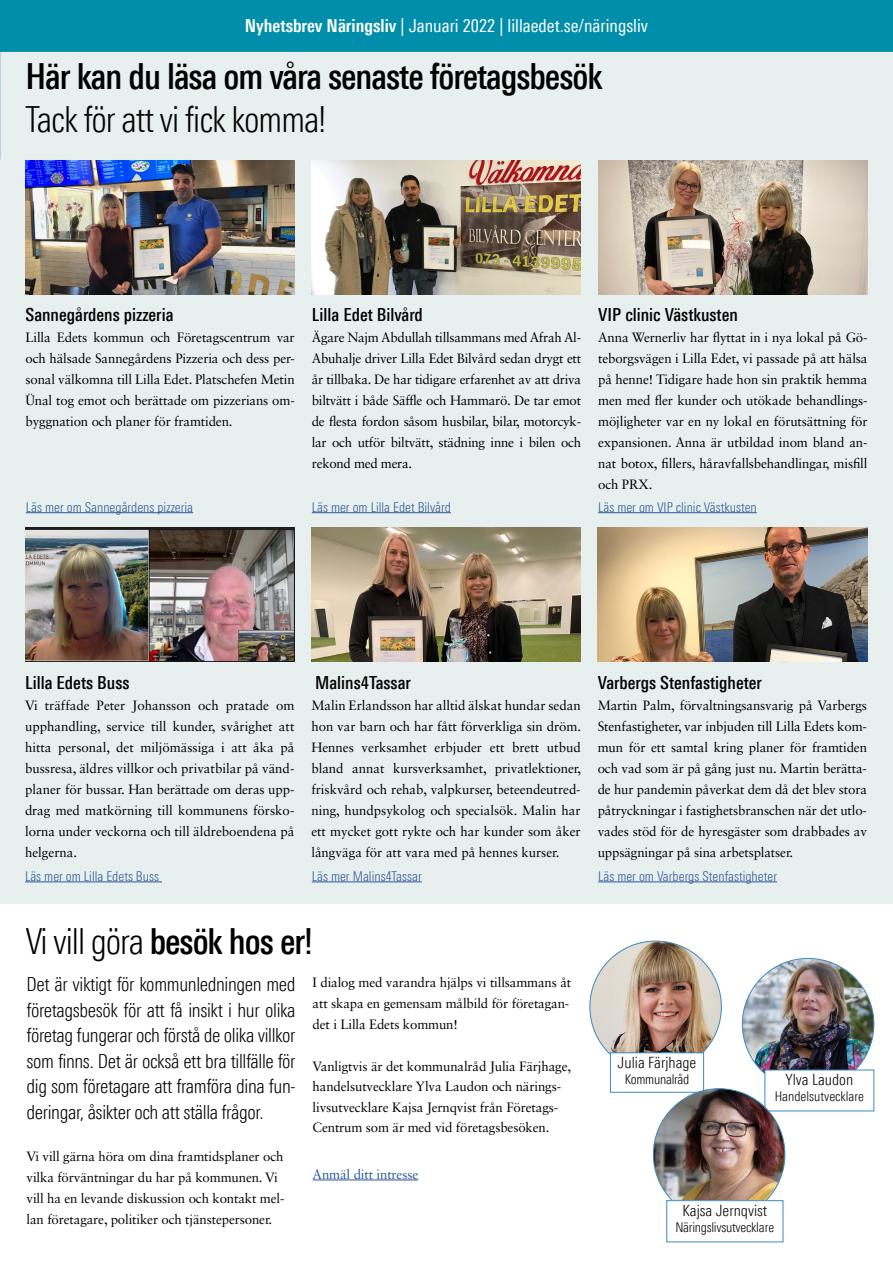
<style>
.page{position:relative;width:893px;height:1263px;background:#fff}
.page>*{position:absolute;margin:0;border:0;box-sizing:border-box;transform-origin:0 0}
.t1{font:500 36px "Linotype Univers 520 Cn";letter-spacing:-.03em;color:#000}
.t2{font:300 36px "Linotype Univers 320 Cn";letter-spacing:-.03em;color:#000}
.t3{font:300 19.5px/25.5px "Linotype Univers 320 Cn";letter-spacing:-.02em;color:#000;text-align:justify}
.t4{font:500 18px "Linotype Univers 520 Cn";color:#000}
.t5{font:18px "Linotype Univers 420 Cn";color:#fff}
.t6{font:300 15.6px "Linotype Univers 320 Cn";color:#000}
.t7{font:13.5px/21px "Sabon LT Std";letter-spacing:-.01em;color:#000;text-align:justify}
.t8{font:300 13.5px "Linotype Univers 320 Cn";color:#2e5696}
.t9{font:300 13.5px "Linotype Univers 320 Cn";letter-spacing:-.02em;color:#000}
.t10{font:13.5px "Sabon LT Std";letter-spacing:-.01em;color:#2e5696}
.t11{font:300 13.5px "Linotype Univers 320 Cn";color:#000}
.s1{font-family:"Linotype Univers 620 Cn";font-weight:700}
.s2{font-family:"Linotype Univers 320 Cn";font-weight:300}
</style>
<div class="page">
<div style="left:0;top:0;width:893px;height:51px;background:#008eaa"></div>
<div style="left:0;top:51px;width:893px;height:853px;background:#e7f0ee"></div>
<img style="left:25px;top:161px;width:269px;height:133px">
<img style="left:26px;top:528px;width:269px;height:134px">
<img style="left:598px;top:161px;width:269px;height:133px">
<img style="left:311px;top:161px;width:270px;height:133px">
<img style="left:311px;top:528px;width:270px;height:134px">
<img style="left:598px;top:528px;width:269px;height:134px">
<hr style="left:312px;top:512px;width:139px;height:1px;background:#2e5696">
<hr style="left:598px;top:512px;width:159px;height:1px;background:#2e5696">
<hr style="left:25px;top:881px;width:137px;height:1px;background:#2e5696">
<hr style="left:312px;top:881px;width:110px;height:1px;background:#2e5696">
<hr style="left:598px;top:881px;width:179px;height:1px;background:#2e5696">
<hr style="left:313px;top:1179px;width:105px;height:1px;background:#2e5696">
<hr style="left:26px;top:512px;width:167px;height:1px;background:#2e5696">
<hr style="left:0;top:140px;width:1px;height:528px;background:#2d7770">
<img style="left:590px;top:941px;width:131px;height:131px;border-radius:66px">
<div style="left:610px;top:1053px;width:94px;height:39px;background:#fff"></div>
<div style="left:610px;top:1052px;width:94px;height:40px;border:1px solid #3b89bf"></div>
<img style="left:742px;top:958px;width:132px;height:132px;border-radius:66px">
<div style="left:765px;top:1070px;width:109px;height:41px;background:#fff"></div>
<img style="left:653px;top:1089px;width:132px;height:131px;border-radius:66px">
<div style="left:667px;top:1201px;width:116px;height:41px;background:#fff"></div>
<div style="left:666px;top:1200px;width:117px;height:42px;border:1px solid #3b89bf"></div>
<h3 class="t5" style="left:245px;top:15px;width:405px"><span class="s1">Nyhetsbrev Näringsliv</span> | Januari 2022 | lillaedet.se/näringsliv</h3>
<h1 class="t1" style="left:26px;top:55px;width:579px">Här kan du läsa om våra senaste företagsbesök</h1>
<h1 class="t2" style="left:26px;top:99px;width:302px">Tack för att vi fick komma!</h1>
<h3 class="t4" style="left:26px;top:304px;width:149px">Sannegårdens pizzeria</h3>
<p class="t7" style="left:26px;top:327px;width:271px">Lilla Edets kommun och Företagscentrum var och hälsade Sannegårdens Pizzeria och dess per&shy;sonal välkomna till Lilla Edet. Platschefen Metin Ünal tog emot och berättade om pizzerians om&shy;byggnation och planer för framtiden.</p>
<p class="t8" style="left:26px;top:499px;width:169px">Läs mer om Sannegårdens pizzeria</p>
<h3 class="t4" style="left:312px;top:304px;width:113px">Lilla Edet Bilvård</h3>
<p class="t7" style="left:312px;top:327px;width:271px">Ägare Najm Abdullah tillsammans med Afrah Al-Abuhalje driver Lilla Edet Bilvård sedan drygt ett år tillbaka. De har tidigare erfarenhet av att driva biltvätt i både Säffle och Hammarö. De tar emot de flesta fordon såsom husbilar, bilar, motorcyk&shy;lar och utför biltvätt, städning inne i bilen och rekond med mera.</p>
<h3 class="t4" style="left:598px;top:304px;width:141px">VIP clinic Västkusten</h3>
<p class="t7" style="left:598px;top:327px;width:271px">Anna Wernerliv har flyttat in i nya lokal på Gö&shy;teborgsvägen i Lilla Edet, vi passade på att hälsa på henne! Tidigare hade hon sin praktik hemma men med fler kunder och utökade behandlings&shy;möjligheter var en ny lokal en förutsättning för expansionen. Anna är utbildad inom bland an&shy;nat botox, fillers, håravfallsbehandlingar, misfill och PRX.</p>
<p class="t8" style="left:312px;top:499px;width:141px">Läs mer om Lilla Edet Bilvård</p>
<p class="t8" style="left:598px;top:499px;width:160px">Läs mer om VIP clinic Västkusten</p>
<h3 class="t4" style="left:25px;top:671px;width:106px">Lilla Edets Buss</h3>
<p class="t7" style="left:25px;top:694px;width:271px">Vi träffade Peter Johansson och pratade om upphandling, service till kunder, svårighet att hitta personal, det miljömässiga i att åka på bussresa, äldres villkor och privatbilar på vänd&shy;planer för bussar. Han berättade om deras upp&shy;drag med matkörning till kommunens försko&shy;lorna under veckorna och till äldreboendena på helgerna.</p>
<h3 class="t4" style="left:315px;top:671px;width:97px">Malins4Tassar</h3>
<p class="t7" style="left:311px;top:694px;width:271px">Malin Erlandsson har alltid älskat hundar sedan hon var barn och har fått förverkliga sin dröm.<br>Hennes verksamhet erbjuder ett brett utbud bland annat kursverksamhet, privatlektioner, friskvård och rehab, valpkurser, beteendeutred&shy;ning, hundpsykolog och specialsök. Malin har ett mycket gott rykte och har kunder som åker långväga för att vara med på hennes kurser.</p>
<h3 class="t4" style="left:598px;top:671px;width:166px">Varbergs Stenfastigheter</h3>
<p class="t7" style="left:598px;top:694px;width:271px">Martin Palm, förvaltningsansvarig på Varbergs Stenfastigheter, var inbjuden till Lilla Edets kom&shy;mun för ett samtal kring planer för framtiden och vad som är på gång just nu. Martin berätta&shy;de hur pandemin påverkat dem då det blev stora påtryckningar i fastighetsbranschen när det utlo&shy;vades stöd för de hyresgäster som drabbades av uppsägningar på sina arbetsplatser.</p>
<p class="t8" style="left:25px;top:868px;width:135px">Läs mer om Lilla Edets Buss</p>
<p class="t8" style="left:312px;top:868px;width:112px">Läs mer Malins4Tassar</p>
<p class="t8" style="left:598px;top:868px;width:180px">Läs mer om Varbergs Stenfastigheter</p>
<h1 class="t1" style="left:26px;top:920px;width:289px"><span class="s2">Vi vill göra</span> besök hos er!</h1>
<p class="t3" style="left:27px;top:971px;width:271px">Det är viktigt för kommunledningen med företagsbesök för att få insikt i hur olika företag fungerar och förstå de olika villkor som finns. Det är också ett bra tillfälle för dig som företagare att framföra dina fun&shy;deringar, åsikter och att ställa frågor.</p>
<p class="t7" style="left:27px;top:1145px;width:259px;text-align:left">Vi vill gärna höra om dina framtidsplaner och vilka förväntningar du har på kommunen. Vi vill ha en levande diskussion och kontakt mel&shy;lan företagare, politiker och tjänstepersoner.</p>
<p class="t7" style="left:313px;top:972px;width:260px;text-align:left">I dialog med varandra hjälps vi tillsammans åt att skapa en gemensam målbild för företagan&shy;det i Lilla Edets kommun!</p>
<p class="t7" style="left:313px;top:1055px;width:260px;text-align:left">Vanligtvis är det kommunalråd Julia Färjhage, handelsutvecklare Ylva Laudon och närings&shy;livsutvecklare Kajsa Jernqvist från Företags-Centrum som är med vid företagsbesöken.</p>
<p class="t10" style="left:313px;top:1166px;width:107px">Anmäl ditt intresse</p>
<p class="t6" style="left:618px;top:1053px;width:80px">Julia Färjhage</p>
<p class="t9" style="left:625px;top:1071px;width:66px">Kommunalråd</p>
<p class="t6" style="left:785px;top:1070px;width:69px">Ylva Laudon</p>
<p class="t11" style="left:775px;top:1088px;width:91px">Handelsutvecklare</p>
<p class="t6" style="left:682px;top:1201px;width:86px">Kajsa Jernqvist</p>
<p class="t9" style="left:675px;top:1219px;width:100px">Näringslivsutvecklare</p>
</div>
